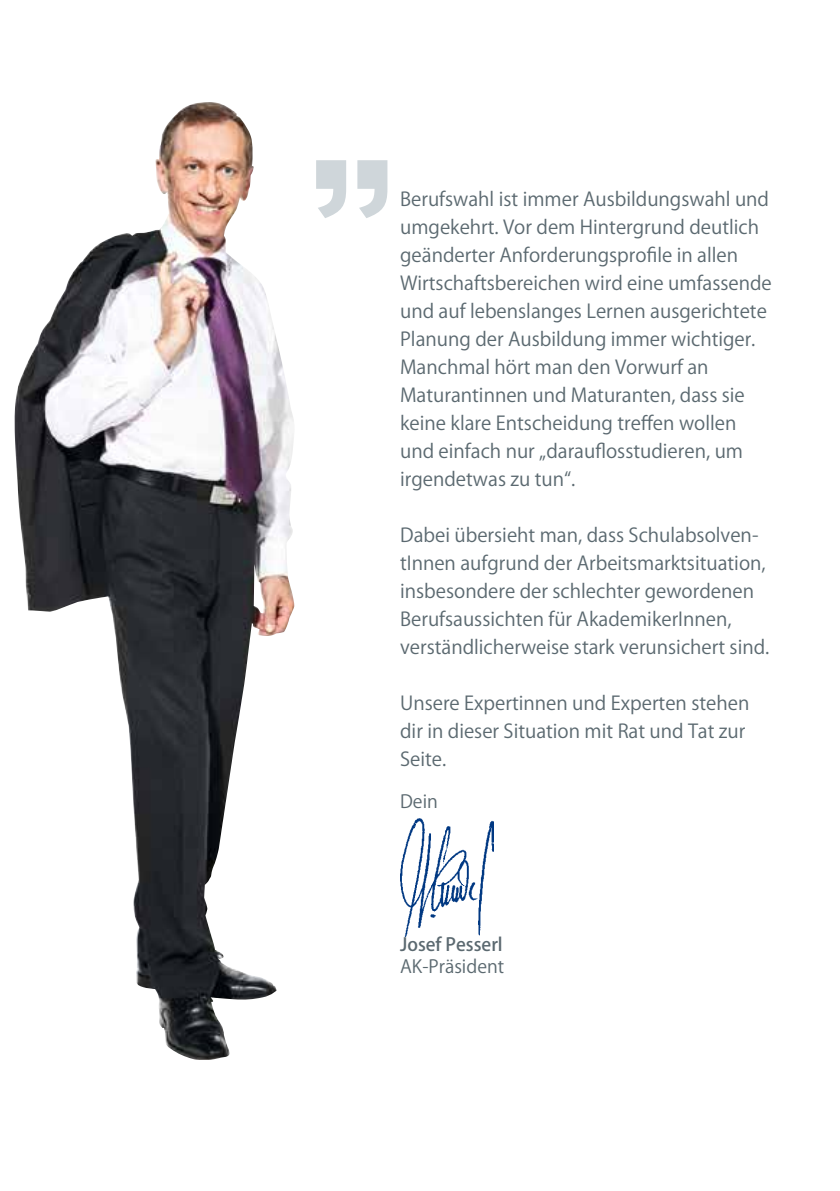
<style>
.page{position:relative;width:840px;height:1191px;background:#fff}
.page>*{position:absolute;margin:0;border:0;box-sizing:border-box;transform-origin:0 0}
.t1{font:19px/28px "Koz Go Pro";color:#5b6970}
.t2{font:18px "Koz Go Pro";color:#5b6970}
.t3{font:500 18px "Koz Go Pro";color:#5b6970}
</style>
<div class="page">
<img style="left:14px;top:103px;width:262px;height:957px">
<svg style="left:357px;top:160px;width:30px;height:58px"></svg>
<svg style="left:316px;top:160px;width:30px;height:58px"></svg>
<img style="left:400px;top:818px;width:93px;height:118px">
<p class="t1" style="left:400px;top:186px;width:373px">Berufswahl ist immer Ausbildungswahl und umgekehrt. Vor dem Hintergrund deutlich geänderter Anforderungsprofile in allen Wirtschaftsbereichen wird eine umfassende und auf lebenslanges Lernen ausgerichtete Planung der Ausbildung immer wichtiger.<br>Manchmal hört man den Vorwurf an Maturantinnen und Maturanten, dass sie keine klare Entscheidung treffen wollen und einfach nur „darauflosstudieren, um irgendetwas zu tun“.</p>
<p class="t1" style="left:400px;top:522px;width:370px">Dabei übersieht man, dass Schulabsolven&shy;tInnen aufgrund der Arbeitsmarktsituation, insbesondere der schlechter gewordenen Berufsaussichten für AkademikerInnen, verständlicherweise stark verunsichert sind.</p>
<p class="t1" style="left:400px;top:690px;width:350px">Unsere Expertinnen und Experten stehen dir in dieser Situation mit Rat und Tat zur<br>Seite.</p>
<p class="t2" style="left:400px;top:789px;width:39px">Dein</p>
<p class="t3" style="left:400px;top:933px;width:104px">Josef Pesserl</p>
<p class="t2" style="left:400px;top:955px;width:105px">AK-Präsident</p>
</div>
